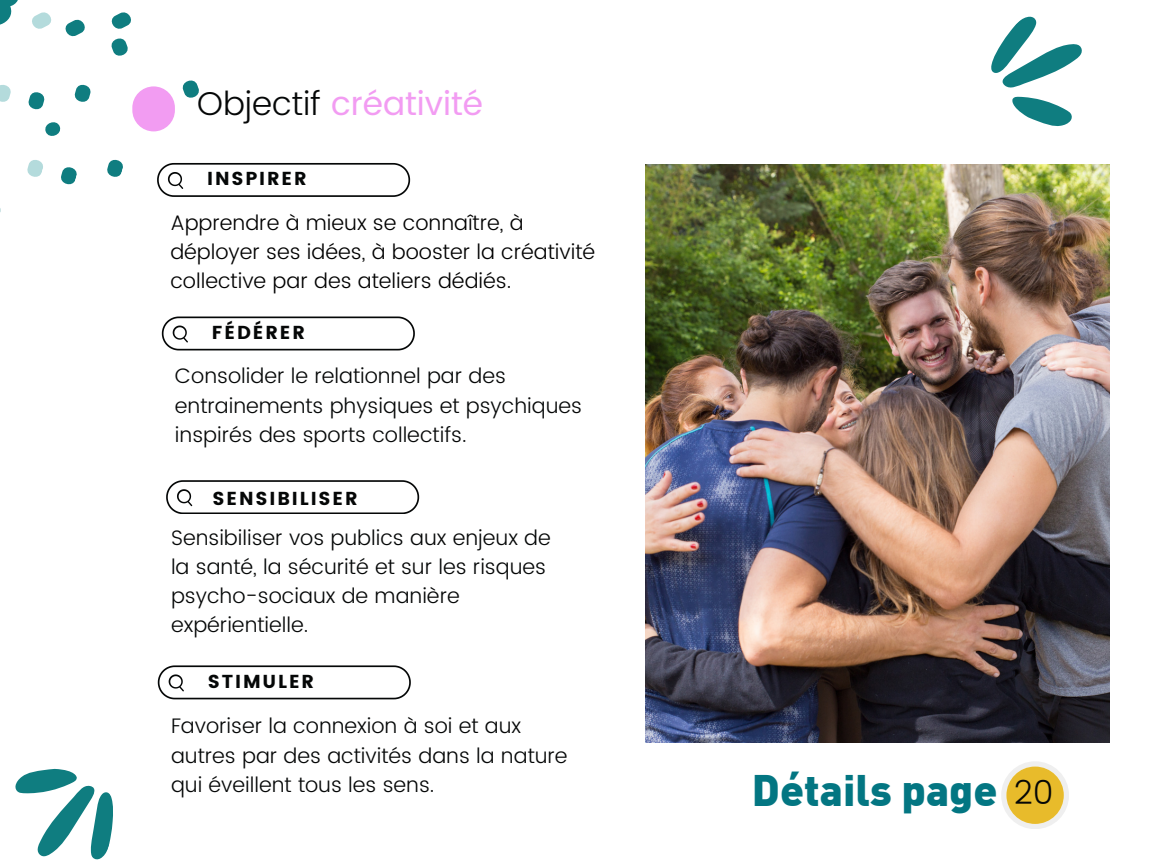
<style>
.page{position:relative;width:1152px;height:864px;background:#fff}
.page>*{position:absolute;margin:0;border:0;box-sizing:border-box;transform-origin:0 0}
.t1{font:900 43.2px "DIN";color:#037682}
.t2{font:33px "Poppins";color:#f29cf2}
.t3{font:300 33px "Poppins";color:#050707}
.t4{font:300 21px/29.2px "Poppins";color:#050707}
.t5{font:300 21px/29.2px "Poppins";color:#000}
.t6{font:18.75px "Poppins";letter-spacing:.1em;color:#050707}
.s1{font-weight:300;color:#050707}
</style>
<div class="page">
<svg style="left:991px;top:16px;width:91px;height:110px"></svg>
<svg style="left:15px;top:768px;width:98px;height:92px"></svg>
<svg style="left:1001px;top:761px;width:68px;height:68px"></svg>
<div style="left:1006px;top:767px;width:58px;height:57px;background:#e8bb2b;border-radius:50%"></div>
<svg style="left:0;top:0;width:410px;height:212px"></svg>
<svg style="left:166px;top:480px;width:253px;height:34px"></svg>
<svg style="left:162px;top:317px;width:253px;height:33px"></svg>
<svg style="left:158px;top:665px;width:253px;height:34px"></svg>
<img style="left:645px;top:164px;width:465px;height:578px">
<p class="t2" style="left:197px;top:84px;width:287px"><span class="s1">Objectif</span> créativité</p>
<p class="t6" style="left:207px;top:167px;width:101px">INSPIRER</p>
<p class="t5" style="left:170px;top:208px;width:426px">Apprendre à mieux se connaître, à déployer ses idées, à booster la créativité collective par des ateliers dédiés.</p>
<p class="t6" style="left:212px;top:322px;width:95px">FÉDÉRER</p>
<p class="t4" style="left:175px;top:361px;width:409px">Consolider le relationnel par des entrainements physiques et psychiques inspirés des sports collectifs.</p>
<p class="t6" style="left:212px;top:487px;width:147px">SENSIBILISER</p>
<p class="t4" style="left:171px;top:523px;width:381px">Sensibiliser vos publics aux enjeux de la santé, la sécurité et sur les risques psycho-sociaux de manière expérientielle.</p>
<p class="t6" style="left:208px;top:671px;width:108px">STIMULER</p>
<p class="t4" style="left:171px;top:711px;width:398px">Favoriser la connexion à soi et aux autres par des activités dans la nature qui éveillent tous les sens.</p>
<p class="t1" style="left:752px;top:775px;width:247px">Détails page</p>
<p class="t3" style="left:1014px;top:773px;width:42px">20</p>
</div>
